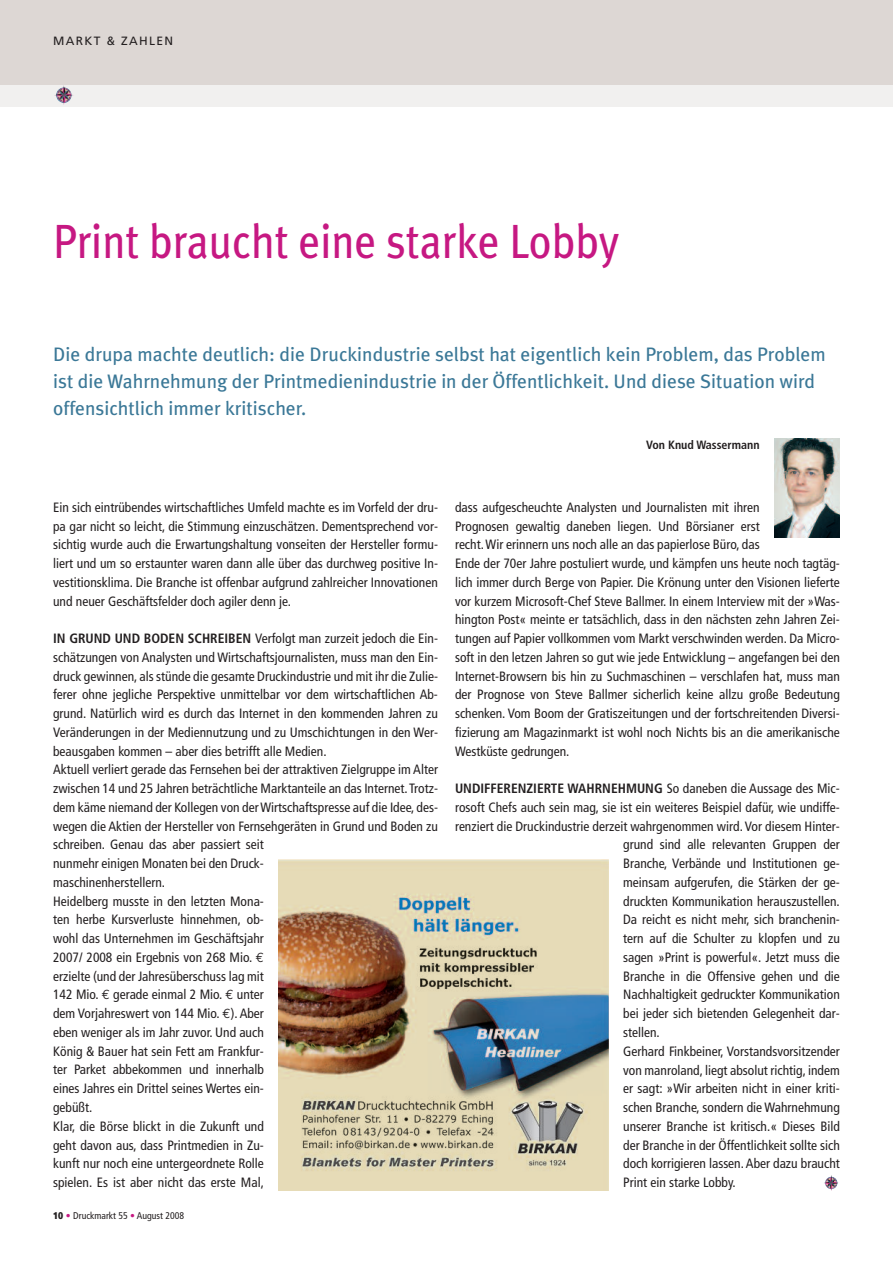
<style>
.page{position:relative;width:893px;height:1263px;background:#fff}
.page>*{position:absolute;margin:0;border:0;box-sizing:border-box;transform-origin:0 0}
.t1{font:48px "Meta Plus";color:#c61882;scale:.9 1}
.t2{font:19.5px/27px "Meta Plus";color:#3b7897}
.t3{font:condensed 13.5px/18.8px "Frutiger";color:#231f20}
.t4{font:700 condensed 13.5px "Frutiger";color:#231f20}
.t5{font:700 condensed 12px "Frutiger";color:#231f20}
.t6{font:12px "Frutiger";letter-spacing:.11em;color:#231f20}
.t7{font:condensed 9.75px "Frutiger";color:#231f20}
.s1{font-weight:700}
.s2{font-family:"Euro Mono";font-stretch:normal}
.s3{font-weight:900}
.s4{font-weight:700;color:#c61882}
.s5{color:#c61882}
.s6{font-weight:400}
</style>
<div class="page">
<div style="left:0;top:0;width:893px;height:85px;background:#ddd7d4"></div>
<div style="left:0;top:85px;width:893px;height:21px;background:#f1f0ef"></div>
<svg style="left:64px;top:88px;width:9px;height:12px"></svg>
<img style="left:279px;top:860px;width:329px;height:331px">
<svg style="left:824px;top:1175px;width:13px;height:16px"></svg>
<svg style="left:832px;top:1177px;width:6px;height:9px"></svg>
<img style="left:775px;top:438px;width:65px;height:100px">
<p class="t6" style="left:53px;top:36px;width:121px">MARKT &amp; ZAHLEN</p>
<h1 class="t1" style="left:53px;top:213px;width:631px">Print braucht eine starke Lobby</h1>
<h2 class="t2" style="left:53px;top:341px;width:774px">Die drupa machte deutlich: die Druckindustrie selbst hat eigentlich kein Problem, das Problem ist die Wahrnehmung der Printmedienindustrie in der Öffentlichkeit. Und diese Situation wird offensichtlich immer kritischer.</h2>
<p class="t5" style="left:646px;top:440px;width:115px">Von Knud Wassermann</p>
<p class="t3" style="left:53px;top:499px;width:386px;text-align:justify">Ein sich eintrübendes wirtschaftliches Umfeld machte es im Vorfeld der dru&shy;pa gar nicht so leicht, die Stimmung einzuschätzen. Dementsprechend vor&shy;sichtig wurde auch die Erwartungshaltung vonseiten der Hersteller formu&shy;liert und um so erstaunter waren dann alle über das durchweg positive In&shy;vestitionsklima. Die Branche ist offenbar aufgrund zahlreicher Innovationen und neuer Geschäftsfelder doch agiler denn je.</p>
<p class="t3" style="left:53px;top:630px;width:386px"><span class="s1">IN GRUND UND BODEN SCHREIBEN</span> Verfolgt man zurzeit jedoch die Ein&shy;schätzungen von Analysten und Wirtschaftsjournalisten, muss man den Ein&shy;druck gewinnen, als stünde die gesamte Druckindustrie und mit ihr die Zulie&shy;ferer ohne jegliche Perspektive unmittelbar vor dem wirtschaftlichen Ab&shy;grund. Natürlich wird es durch das Internet in den kommenden Jahren zu Veränderungen in der Mediennutzung und zu Umschichtungen in den Wer&shy;beausgaben kommen – aber dies betrifft alle Medien.<br>Aktuell verliert gerade das Fernsehen bei der attraktiven Zielgruppe im Alter zwischen 14 und 25 Jahren beträchtliche Marktanteile an das Internet.Trotz&shy;dem käme niemand der Kollegen von derWirtschaftspresse auf die Idee, des&shy;wegen die Aktien der Hersteller von Fernsehgeräten in Grund und Boden zu schreiben. Genau das aber passiert seit<br>nunmehr einigen Monaten bei den Druck-<br>maschinenherstellern.<br>Heidelberg musste in den letzten Mona-<br>ten herbe Kursverluste hinnehmen, ob-<br>wohl das Unternehmen im Geschäftsjahr<br>2007/ 2008 ein Ergebnis von 268 Mio. <span class="s2">€<br></span>erzielte (und der Jahresüberschuss lag mit<br>142 Mio. <span class="s2">€</span> gerade einmal 2 Mio. <span class="s2">€</span> unter<br>dem Vorjahreswert von 144 Mio. <span class="s2">€</span>). Aber<br>eben weniger als im Jahr zuvor. Und auch<br>König &amp; Bauer hat sein Fett am Frankfur-<br>ter Parket abbekommen und innerhalb<br>eines Jahres ein Drittel seines Wertes ein-<br>gebüßt.<br>Klar, die Börse blickt in die Zukunft und<br>geht davon aus, dass Printmedien in Zu-<br>kunft nur noch eine untergeordnete Rolle<br>spielen. Es ist aber nicht das erste Mal,</p>
<p class="t7" style="left:53px;top:1212px;width:132px"><span class="s3">10</span> <span class="s4">•</span> Druckmarkt 55 <span class="s5">•</span> August 2008</p>
<p class="t3" style="left:455px;top:499px;width:386px">dass aufgescheuchte Analysten und Journalisten mit ihren<br>Prognosen gewaltig daneben liegen. Und Börsianer erst<br>recht.Wir erinnern uns noch alle an das papierlose Büro, das<br>Ende der 70er Jahre postuliert wurde, und kämpfen uns heute noch tagtäg&shy;lich immer durch Berge von Papier. Die Krönung unter den Visionen lieferte vor kurzem Microsoft-Chef Steve Ballmer. In einem Interview mit der »Was&shy;hington Post« meinte er tatsächlich, dass in den nächsten zehn Jahren Zei&shy;tungen auf Papier vollkommen vom Markt verschwinden werden. Da Micro&shy;soft in den letzen Jahren so gut wie jede Entwicklung – angefangen bei den Internet-Browsern bis hin zu Suchmaschinen – verschlafen hat, muss man der Prognose von Steve Ballmer sicherlich keine allzu große Bedeutung schenken. Vom Boom der Gratiszeitungen und der fortschreitenden Diversi&shy;fizierung am Magazinmarkt ist wohl noch Nichts bis an die amerikanische Westküste gedrungen.</p>
<p class="t4" style="left:455px;top:783px;width:386px">UNDIFFERENZIERTE WAHRNEHMUNG <span class="s6">So daneben die Aussage des Mic-</span></p>
<p class="t3" style="left:455px;top:799px;width:386px">rosoft Chefs auch sein mag, sie ist ein weiteres Beispiel dafür, wie undiffe-</p>
<p class="t3" style="left:455px;top:818px;width:386px">renziert die Druckindustrie derzeit wahrgenommen wird. Vor diesem Hinter-</p>
<p class="t3" style="left:623px;top:836px;width:218px">grund sind alle relevanten Gruppen der</p>
<p class="t3" style="left:623px;top:855px;width:218px">Branche, Verbände und Institutionen ge-</p>
<p class="t3" style="left:623px;top:874px;width:218px">meinsam aufgerufen, die Stärken der ge-</p>
<p class="t3" style="left:623px;top:893px;width:218px">druckten Kommunikation herauszustellen.</p>
<p class="t3" style="left:623px;top:911px;width:218px">Da reicht es nicht mehr, sich branchenin-</p>
<p class="t3" style="left:623px;top:930px;width:218px">tern auf die Schulter zu klopfen und zu</p>
<p class="t3" style="left:623px;top:949px;width:218px">sagen »Print is powerful«. Jetzt muss die</p>
<p class="t3" style="left:623px;top:968px;width:218px">Branche in die Offensive gehen und die</p>
<p class="t3" style="left:623px;top:986px;width:218px">Nachhaltigkeit gedruckter Kommunikation</p>
<p class="t3" style="left:623px;top:1005px;width:218px">bei jeder sich bietenden Gelegenheit dar-</p>
<p class="t3" style="left:623px;top:1024px;width:38px">stellen.</p>
<p class="t3" style="left:623px;top:1043px;width:218px">Gerhard Finkbeiner, Vorstandsvorsitzender</p>
<p class="t3" style="left:623px;top:1061px;width:218px">von manroland, liegt absolut richtig, indem</p>
<p class="t3" style="left:623px;top:1080px;width:218px">er sagt: »Wir arbeiten nicht in einer kriti-</p>
<p class="t3" style="left:623px;top:1099px;width:218px">schen Branche, sondern die Wahrnehmung</p>
<p class="t3" style="left:623px;top:1118px;width:218px">unserer Branche ist kritisch.« Dieses Bild</p>
<p class="t3" style="left:623px;top:1136px;width:218px">der Branche in der Öffentlichkeit sollte sich</p>
<p class="t3" style="left:623px;top:1155px;width:218px">doch korrigieren lassen.Aber dazu braucht</p>
<p class="t3" style="left:623px;top:1174px;width:114px">Print ein starke Lobby.</p>
</div>
